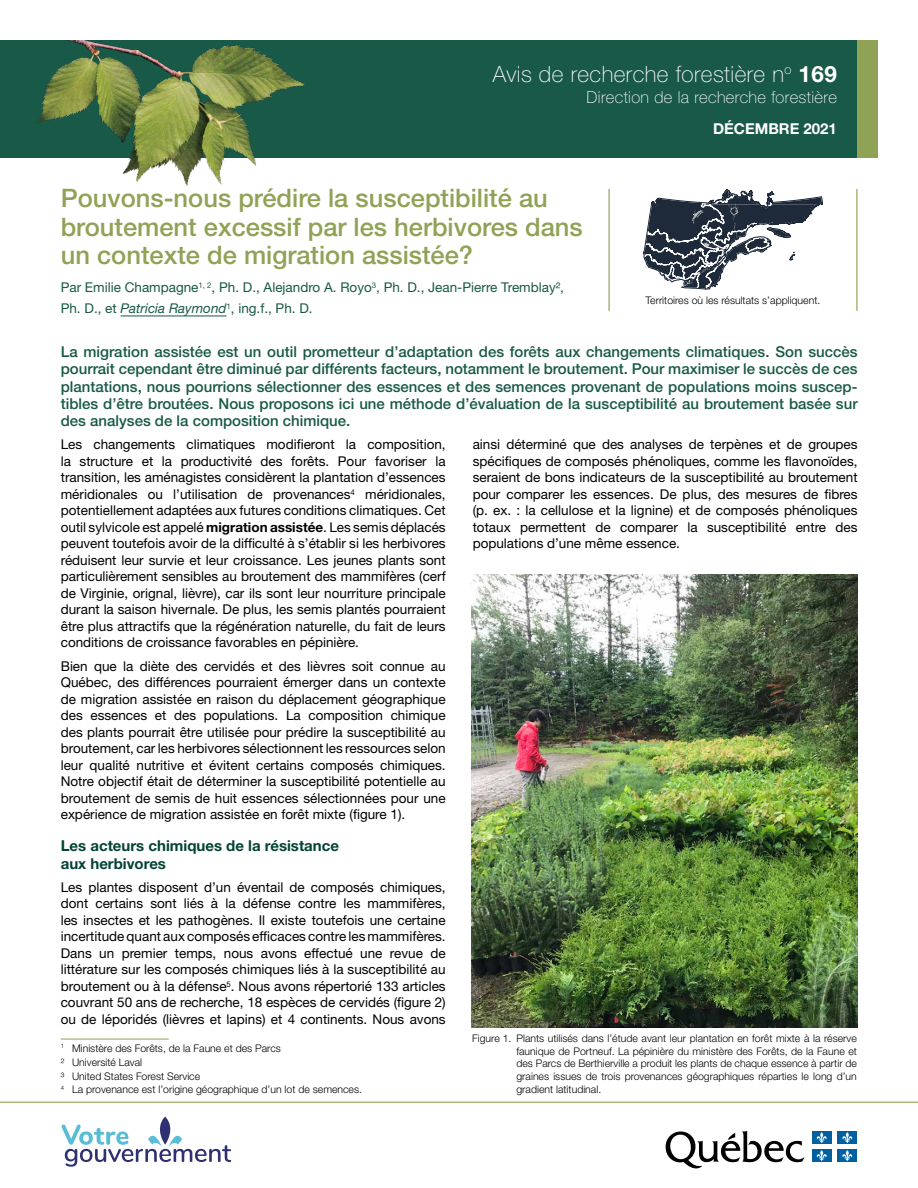
<style>
.page{position:relative;width:918px;height:1188px;background:#fff}
.page>*{position:absolute;margin:0;border:0;box-sizing:border-box;transform-origin:0 0}
.t1{font:500 25.5px/28.5px "Helvetica Neue LT Std";color:#8fa255}
.t2{font:100 22.5px "Helvetica Neue LT Std";letter-spacing:.02em;color:#fff}
.t3{font:100 16.5px "Helvetica Neue LT Std";letter-spacing:.02em;color:#fff}
.t4{font:500 15px/17.2px "Helvetica Neue LT Std";color:#185947;text-align:justify}
.t5{font:700 15px/18px "Helvetica Neue LT Std";color:#034335}
.t6{font:700 15px "Helvetica Neue LT Std";color:#fff}
.t7{font:13.5px/16.5px "Helvetica Neue LT Std";color:#000;text-align:justify}
.t8{font:13.5px/21px "Helvetica Neue LT Std";color:#185947}
.t9{font:300 10.5px/12.6px "Helvetica Neue LT Std";color:#000}
.s1{font-weight:700}
.s2{font-style:italic}
</style>
<div class="page">
<div style="left:0;top:40px;width:871px;height:118px;background:#185947"></div>
<img style="left:37px;top:40px;width:268px;height:146px">
<div style="left:857px;top:40px;width:21px;height:118px;background:#8fa255"></div>
<svg style="left:666px;top:1131px;width:138px;height:37px"></svg>
<div style="left:812px;top:1132px;width:20px;height:12px;background:#0060a0"></div>
<svg style="left:816px;top:1132px;width:11px;height:11px"></svg>
<div style="left:837px;top:1132px;width:20px;height:12px;background:#0060a0"></div>
<svg style="left:842px;top:1132px;width:11px;height:11px"></svg>
<div style="left:812px;top:1149px;width:20px;height:13px;background:#0060a0"></div>
<svg style="left:816px;top:1150px;width:11px;height:11px"></svg>
<div style="left:837px;top:1149px;width:20px;height:13px;background:#0060a0"></div>
<svg style="left:842px;top:1150px;width:11px;height:11px"></svg>
<svg style="left:62px;top:1117px;width:169px;height:50px"></svg>
<hr style="left:608px;top:189px;width:2px;height:122px;background:#8fa255">
<hr style="left:856px;top:189px;width:2px;height:122px;background:#8fa255">
<svg style="left:643px;top:189px;width:180px;height:100px"></svg>
<hr style="left:0;top:1102px;width:918px;height:1px;background:#8fa255">
<hr style="left:121px;top:316px;width:106px;height:1px;background:#185947">
<hr style="left:61px;top:1039px;width:108px;height:1px;background:#8fa255">
<img style="left:472px;top:575px;width:386px;height:453px">
<h2 class="t2" style="left:493px;top:61px;width:346px">Avis de recherche forestière n<sup>o</sup> <span class="s1">169</span></h2>
<p class="t3" style="left:587px;top:88px;width:252px">Direction de la recherche forestière</p>
<p class="t6" style="left:713px;top:120px;width:125px">DÉCEMBRE 2021</p>
<h1 class="t1" style="left:61px;top:184px;width:524px">Pouvons-nous prédire la susceptibilité au broutement excessif par les herbivores dans un contexte de migration assistée?</h1>
<p class="t8" style="left:61px;top:276px;width:505px">Par Emilie Champagne<sup>1,</sup> <sup>2</sup>, Ph. D., Alejandro A. Royo<sup>3</sup>, Ph. D., Jean-Pierre Tremblay²,<br>Ph. D., et <span class="s2">Patricia Raymond</span><sup>1</sup>, ing.f., Ph. D.</p>
<p class="t4" style="left:61px;top:343px;width:798px">La migration assistée est un outil prometteur d’adaptation des forêts aux changements climatiques. Son succès pourrait cependant être diminué par différents facteurs, notamment le broutement. Pour maximiser le succès de ces plantations, nous pourrions sélectionner des essences et des semences provenant de populations moins suscep&shy;tibles d’être broutées. Nous proposons ici une méthode d’évaluation de la susceptibilité au broutement basée sur des analyses de la composition chimique.</p>
<p class="t9" style="left:646px;top:294px;width:176px">Territoires où les résultats s’appliquent.</p>
<p class="t7" style="left:61px;top:436px;width:386px">Les changements climatiques modifieront la composition, la structure et la productivité des forêts. Pour favoriser la transition, les aménagistes considèrent la plantation d’essences méridionales ou l’utilisation de provenances<sup>4</sup> méridionales, potentiellement adaptées aux futures conditions climatiques. Cet outil sylvicole est appelé <span class="s1">migration assistée</span>. Les semis déplacés peuvent toutefois avoir de la difficulté à s’établir si les herbivores réduisent leur survie et leur croissance. Les jeunes plants sont particulièrement sensibles au broutement des mammifères (cerf de Virginie, orignal, lièvre), car ils sont leur nourriture principale durant la saison hivernale. De plus, les semis plantés pourraient être plus attractifs que la régénération naturelle, du fait de leurs conditions de croissance favorables en pépinière.</p>
<p class="t7" style="left:61px;top:657px;width:386px">Bien que la diète des cervidés et des lièvres soit connue au Québec, des différences pourraient émerger dans un contexte de migration assistée en raison du déplacement géographique des essences et des populations. La composition chimique des plants pourrait être utilisée pour prédire la susceptibilité au broutement, car les herbivores sélectionnent les ressources selon leur qualité nutritive et évitent certains composés chimiques.<br>Notre objectif était de déterminer la susceptibilité potentielle au broutement de semis de huit essences sélectionnées pour une expérience de migration assistée en forêt mixte (figure 1).</p>
<p class="t5" style="left:61px;top:836px;width:280px">Les acteurs chimiques de la résistance aux herbivores</p>
<p class="t7" style="left:61px;top:879px;width:386px">Les plantes disposent d’un éventail de composés chimiques, dont certains sont liés à la défense contre les mammifères, les insectes et les pathogènes. Il existe toutefois une certaine incertitude quant aux composés efficaces contre les mammifères.<br>Dans un premier temps, nous avons effectué une revue de littérature sur les composés chimiques liés à la susceptibilité au broutement ou à la défense<sup>5</sup>. Nous avons répertorié 133 articles couvrant 50 ans de recherche, 18 espèces de cervidés (figure 2) ou de léporidés (lièvres et lapins) et 4 continents. Nous avons</p>
<p class="t9" style="left:61px;top:1041px;width:303px;line-height:14px"><sup>1</sup> Ministère des Forêts, de la Faune et des Parcs<br>² Université Laval<br>³ United States Forest Service<br><sup>4</sup> La provenance est l’origine géographique d’un lot de semences.</p>
<p class="t7" style="left:473px;top:436px;width:386px">ainsi déterminé que des analyses de terpènes et de groupes spécifiques de composés phénoliques, comme les flavonoïdes, seraient de bons indicateurs de la susceptibilité au broutement pour comparer les essences. De plus, des mesures de fibres (p. ex. : la cellulose et la lignine) et de composés phénoliques totaux permettent de comparer la susceptibilité entre des populations d’une même essence.</p>
<p class="t9" style="left:516px;top:1032px;width:342px;text-align:justify;text-indent:-44px">Figure 1. Plants utilisés dans l’étude avant leur plantation en forêt mixte à la réserve faunique de Portneuf. La pépinière du ministère des Forêts, de la Faune et des Parcs de Berthierville a produit les plants de chaque essence à partir de graines issues de trois provenances géographiques réparties le long d’un gradient latitudinal.</p>
</div>
